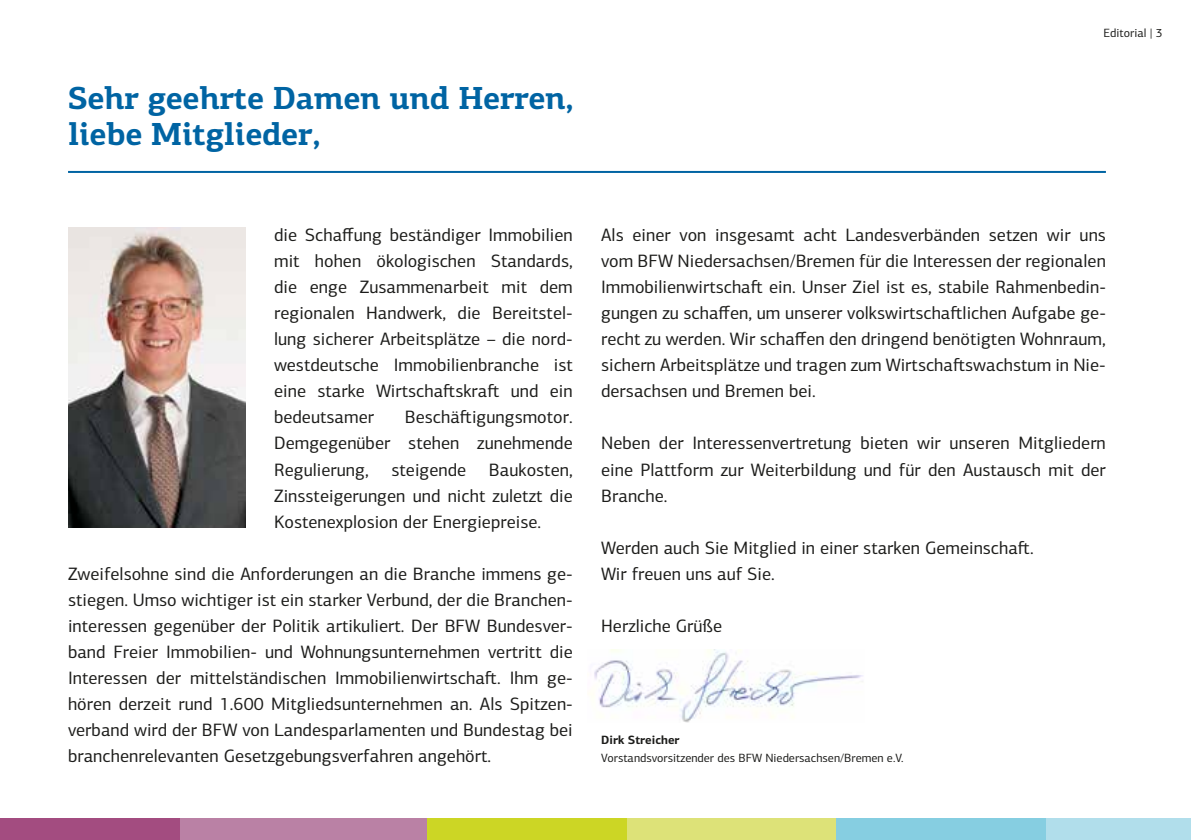
<style>
.page{position:relative;width:1191px;height:840px;background:#fff}
.page>*{position:absolute;margin:0;border:0;box-sizing:border-box;transform-origin:0 0}
.t1{font:700 32px/36px "PF Centro Slab Pro";letter-spacing:-.01em;color:#0064a3}
.t2{font:18px/26px "PF Centro Sans Pro";color:#1d1d1b;text-align:justify}
.t3{font:12px "PF Centro Sans Pro";color:#1d1d1b}
.t4{font:700 12px "PF Centro Sans Pro";color:#1d1d1b}
</style>
<div class="page">
<div style="left:0;top:817px;width:180px;height:22px;background:#a34c80"></div>
<div style="left:180px;top:817px;width:247px;height:22px;background:#ba81a5"></div>
<div style="left:427px;top:817px;width:200px;height:22px;background:#ccd625"></div>
<div style="left:1046px;top:817px;width:145px;height:22px;background:#b1deeb"></div>
<div style="left:627px;top:817px;width:209px;height:22px;background:#dde278"></div>
<div style="left:836px;top:817px;width:210px;height:22px;background:#86cee1"></div>
<hr style="left:68px;top:171px;width:1038px;height:2px;background:#0064a3">
<img style="left:68px;top:227px;width:178px;height:300px">
<img style="left:594px;top:649px;width:269px;height:73px">
<h1 class="t1" style="left:68px;top:80px;width:507px">Sehr geehrte Damen und Herren, liebe Mitglieder,</h1>
<p class="t3" style="left:1103px;top:26px;width:61px">Editorial | 3</p>
<p class="t2" style="left:274px;top:222px;width:300px">die Schaffung beständiger Immobilien mit hohen ökologischen Standards, die enge Zusammenarbeit mit dem regionalen Handwerk, die Bereitstel&shy;lung sicherer Arbeitsplätze – die nord&shy;westdeutsche Immobilienbranche ist eine starke Wirtschaftskraft und ein bedeutsamer</p>
<p class="t2" style="left:274px;top:404px;width:300px;text-indent:131px">Beschäftigungsmotor.<br>Demgegenüber stehen zunehmende Regulierung,</p>
<p class="t2" style="left:391px;top:456px;width:76px">steigende</p>
<p class="t2" style="left:274px;top:456px;width:300px;text-indent:215px">Baukosten, Zinssteigerungen und nicht zuletzt die Kostenexplosion der Energiepreise.</p>
<p class="t2" style="left:68px;top:560px;width:506px">Zweifelsohne sind die Anforderungen an die Branche immens ge&shy;stiegen. Umso wichtiger ist ein starker Verbund, der die Branchen&shy;interessen gegenüber der Politik artikuliert. Der BFW Bundesver&shy;band Freier Immobilien- und Wohnungsunternehmen vertritt die Interessen der mittelständischen Immobilienwirtschaft. Ihm ge&shy;hören derzeit rund 1.600 Mitgliedsunternehmen an. Als Spitzen&shy;verband wird der BFW von Landesparlamenten und Bundestag bei branchenrelevanten Gesetzgebungsverfahren angehört.</p>
<p class="t2" style="left:601px;top:222px;width:506px">Als einer von insgesamt acht Landesverbänden setzen wir uns vom BFW Niedersachsen/Bremen für die Interessen der regionalen Immobilienwirtschaft ein. Unser Ziel ist es, stabile Rahmenbedin&shy;gungen zu schaffen, um unserer volkswirtschaftlichen Aufgabe ge&shy;recht zu werden. Wir schaffen den dringend benötigten Wohnraum, sichern Arbeitsplätze und tragen zum Wirtschaftswachstum in Nie&shy;dersachsen und Bremen bei.</p>
<p class="t2" style="left:601px;top:430px;width:506px">Neben der Interessenvertretung bieten wir unseren Mitgliedern eine Plattform zur Weiterbildung und für den Austausch mit der Branche.</p>
<p class="t2" style="left:601px;top:534px;width:434px">Werden auch Sie Mitglied in einer starken Gemeinschaft.<br>Wir freuen uns auf Sie.</p>
<p class="t2" style="left:601px;top:612px;width:123px">Herzliche Grüße</p>
<p class="t4" style="left:601px;top:732px;width:80px">Dirk Streicher</p>
<p class="t3" style="left:601px;top:750px;width:304px">Vorstandsvorsitzender des BFW Niedersachsen/Bremen e.V.</p>
</div>
